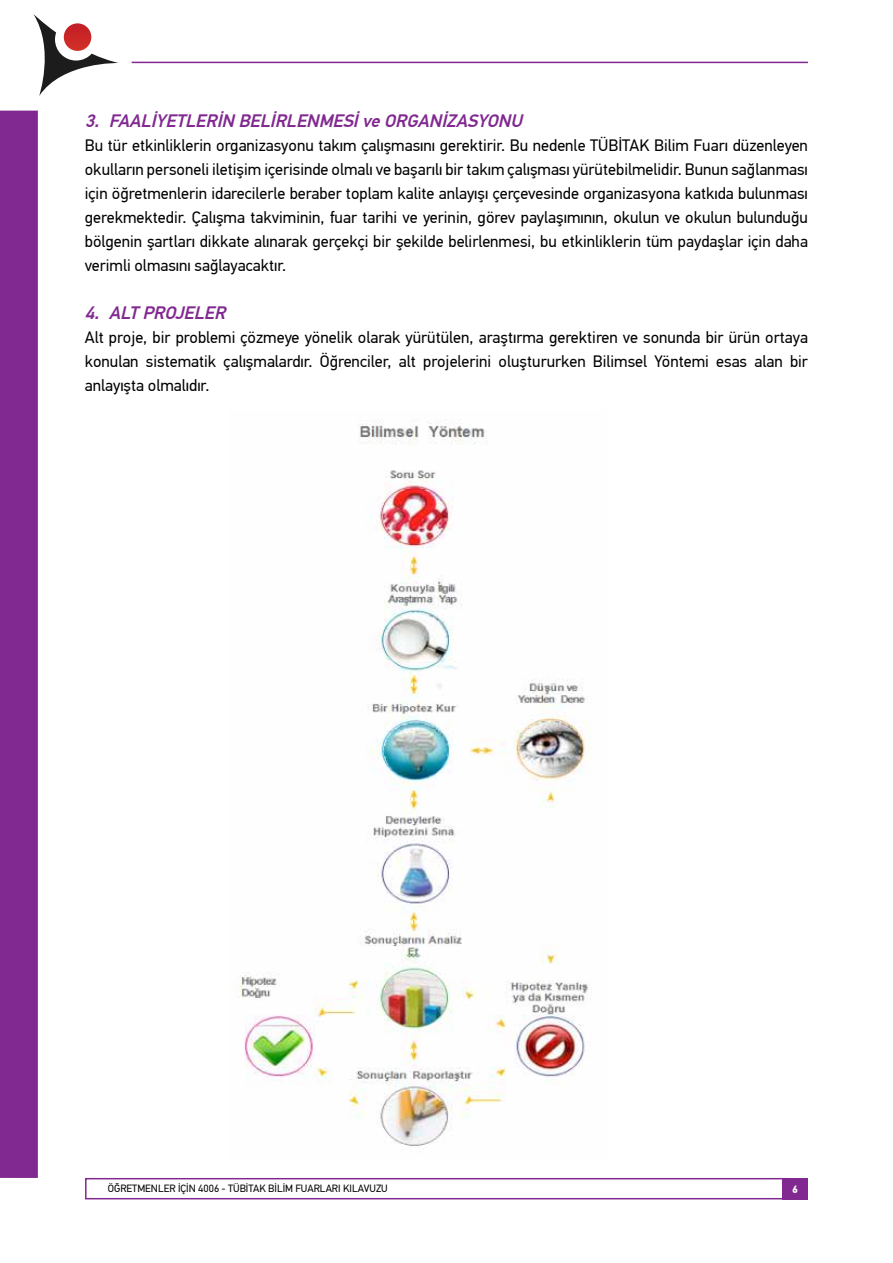
<style>
.page{position:relative;width:893px;height:1263px;background:#fff}
.page>*{position:absolute;margin:0;border:0;box-sizing:border-box;transform-origin:0 0}
.t1{font:italic 500 18px "PF Din Text Pro";color:#812990}
.t2{font:16.5px/24px "PF Din Text Pro";color:#000;text-align:justify}
.t3{font:10.5px "PF Din Text Pro";color:#000}
.t4{font:700 10.5px "PF Din Text Pro";color:#fff}
</style>
<div class="page">
<div style="left:85px;top:1178px;width:704px;height:21px;border:2px solid #812990"></div>
<div style="left:782px;top:1178px;width:26px;height:21px;background:#812990"></div>
<div style="left:0;top:111px;width:38px;height:1067px;background:#812990"></div>
<svg style="left:33px;top:14px;width:86px;height:82px"></svg>
<hr style="left:132px;top:62px;width:676px;height:1px;background:#812990">
<img style="left:238px;top:420px;width:352px;height:726px">
<p class="t1" style="left:85px;top:110px;width:444px">3. FAALİYETLERİN BELİRLENMESİveORGANİZASYONU</p>
<p class="t2" style="left:85px;top:134px;width:725px">Bu tür etkinliklerin organizasyonu takım çalışmasını gerektirir. Bu nedenle TÜBİTAK Bilim Fuarı düzenleyen okulların personeli iletişim içerisinde olmalı ve başarılı bir takım çalışması yürütebilmelidir. Bunun sağlanması için öğretmenlerin idarecilerle beraber toplam kalite anlayışı çerçevesinde organizasyona katkıda bulunması gerekmektedir. Çalışma takviminin, fuar tarihi ve yerinin, görev paylaşımının, okulun ve okulun bulunduğu bölgenin şartları dikkate alınarak gerçekçi bir şekilde belirlenmesi, bu etkinliklerin tüm paydaşlar için daha verimli olmasını sağlayacaktır.</p>
<p class="t1" style="left:85px;top:302px;width:147px">4. ALTPROJELER</p>
<p class="t2" style="left:85px;top:326px;width:725px">Alt proje, bir problemi çözmeye yönelik olarak yürütülen, araştırma gerektiren ve sonunda bir ürün ortaya konulan sistematik çalışmalardır. Öğrenciler, alt projelerini oluştururken Bilimsel Yöntemi esas alan bir anlayışta olmalıdır.</p>
<p class="t3" style="left:108px;top:1182px;width:281px">ÖĞRETMENLER İÇİN 4006 - TÜBİTAK BİLİM FUARLARI KILAVUZU</p>
<p class="t4" style="left:792px;top:1182px;width:7px">6</p>
</div>
